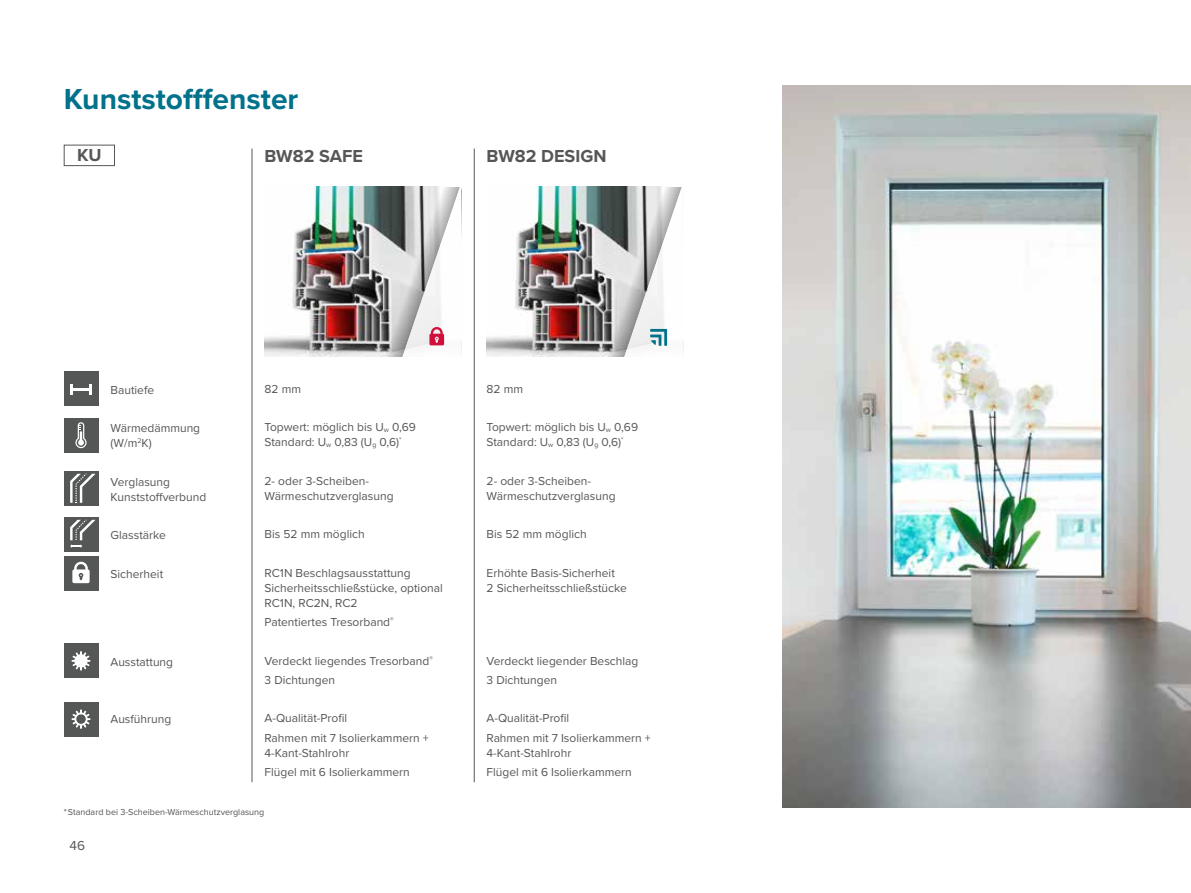
<style>
.page{position:relative;width:1191px;height:893px;background:#fff}
.page>*{position:absolute;margin:0;border:0;box-sizing:border-box;transform-origin:0 0}
.t1{font:700 30px "Proxima Nova";color:#00728b}
.t2{font:700 18px "Proxima Nova";color:#565655}
.t3{font:13.5px "Proxima Nova";color:#565655}
.t4{font:12px/15px "Proxima Nova";color:#565655}
.t5{font:9px "Proxima Nova";color:#565655}
</style>
<div class="page">
<img style="left:782px;top:85px;width:409px;height:723px">
<img style="left:264px;top:187px;width:110px;height:170px">
<hr style="left:252px;top:149px;width:1px;height:633px;background:#565655">
<hr style="left:474px;top:149px;width:1px;height:633px;background:#565655">
<div style="left:64px;top:145px;width:51px;height:21px;background:#fff;border:1px solid #565655"></div>
<svg style="left:374px;top:187px;width:15px;height:170px;background:#848888"></svg>
<svg style="left:389px;top:187px;width:71px;height:170px"></svg>
<div style="left:64px;top:372px;width:34px;height:34px;background:#555756"></div>
<svg style="left:70px;top:384px;width:22px;height:10px"></svg>
<div style="left:64px;top:418px;width:34px;height:34px;background:#555756"></div>
<svg style="left:75px;top:422px;width:12px;height:26px"></svg>
<div style="left:64px;top:471px;width:34px;height:34px;background:#555756"></div>
<svg style="left:70px;top:474px;width:25px;height:29px"></svg>
<div style="left:64px;top:517px;width:34px;height:34px;background:#555756"></div>
<svg style="left:70px;top:520px;width:26px;height:28px"></svg>
<div style="left:64px;top:702px;width:34px;height:34px;background:#555756"></div>
<svg style="left:71px;top:710px;width:20px;height:19px"></svg>
<div style="left:64px;top:556px;width:34px;height:34px;background:#555756"></div>
<svg style="left:72px;top:562px;width:18px;height:21px"></svg>
<div style="left:64px;top:644px;width:34px;height:34px;background:#555756"></div>
<svg style="left:71px;top:651px;width:19px;height:19px"></svg>
<img style="left:486px;top:187px;width:110px;height:170px">
<svg style="left:596px;top:187px;width:15px;height:170px;background:#838787"></svg>
<svg style="left:611px;top:187px;width:71px;height:170px"></svg>
<h1 class="t1" style="left:64px;top:76px;width:236px">Kunststofffenster</h1>
<h2 class="t2" style="left:77px;top:142px;width:26px">KU</h2>
<h2 class="t2" style="left:264px;top:142px;width:100px">BW82 SAFE</h2>
<h2 class="t2" style="left:486px;top:142px;width:121px">BW82 DESIGN</h2>
<p class="t4" style="left:111px;top:382px;width:45px">Bautiefe</p>
<p class="t4" style="left:111px;top:420px;width:91px">Wärmedämmung (W/m<sup>2</sup>K)</p>
<p class="t4" style="left:111px;top:474px;width:97px">Verglasung<br>Kunststoffverbund</p>
<p class="t4" style="left:111px;top:527px;width:57px">Glasstärke</p>
<p class="t4" style="left:111px;top:566px;width:54px">Sicherheit</p>
<p class="t4" style="left:111px;top:654px;width:64px">Ausstattung</p>
<p class="t4" style="left:111px;top:711px;width:62px">Ausführung</p>
<p class="t4" style="left:264px;top:381px;width:38px">82 mm</p>
<p class="t4" style="left:264px;top:419px;width:153px">Topwert: möglich bis U<sub>w</sub> 0,69<br>Standard: U<sub>w</sub> 0,83 (U<sub>g</sub> 0,6)<sup>*</sup></p>
<p class="t4" style="left:264px;top:473px;width:131px">2- oder 3-Scheiben-<br>Wärmeschutzverglasung</p>
<p class="t4" style="left:264px;top:526px;width:102px">Bis 52 mm möglich</p>
<p class="t4" style="left:264px;top:565px;width:180px">RC1N Beschlagsausstattung<br>Sicherheitsschließstücke, optional<br>RC1N, RC2N, RC2</p>
<p class="t4" style="left:264px;top:614px;width:131px">Patentiertes Tresorband<sup>®</sup></p>
<p class="t4" style="left:264px;top:651px;width:170px;line-height:19.2px">Verdeckt liegendes Tresorband<sup>®<br></sup>3 Dichtungen</p>
<p class="t4" style="left:264px;top:708px;width:166px;line-height:19.2px">A-Qualität-Profil<br>Rahmen mit 7 Isolierkammern +</p>
<p class="t4" style="left:264px;top:743px;width:147px;line-height:19.2px">4-Kant-Stahlrohr<br>Flügel mit 6 Isolierkammern</p>
<p class="t5" style="left:64px;top:805px;width:202px">* Standard bei 3-Scheiben-Wärmeschutzverglasung</p>
<p class="t3" style="left:70px;top:836px;width:17px">46</p>
<p class="t4" style="left:486px;top:381px;width:38px">82 mm</p>
<p class="t4" style="left:486px;top:419px;width:153px">Topwert: möglich bis U<sub>w</sub> 0,69<br>Standard: U<sub>w</sub> 0,83 (U<sub>g</sub> 0,6)<sup>*</sup></p>
<p class="t4" style="left:486px;top:473px;width:131px">2- oder 3-Scheiben-<br>Wärmeschutzverglasung</p>
<p class="t4" style="left:486px;top:526px;width:102px">Bis 52 mm möglich</p>
<p class="t4" style="left:486px;top:565px;width:142px">Erhöhte Basis-Sicherheit<br>2 Sicherheitsschließstücke</p>
<p class="t4" style="left:486px;top:651px;width:153px;line-height:19.2px">Verdeckt liegender Beschlag<br>3 Dichtungen</p>
<p class="t4" style="left:486px;top:708px;width:166px;line-height:19.2px">A-Qualität-Profil<br>Rahmen mit 7 Isolierkammern +</p>
<p class="t4" style="left:486px;top:743px;width:147px;line-height:19.2px">4-Kant-Stahlrohr<br>Flügel mit 6 Isolierkammern</p>
</div>
